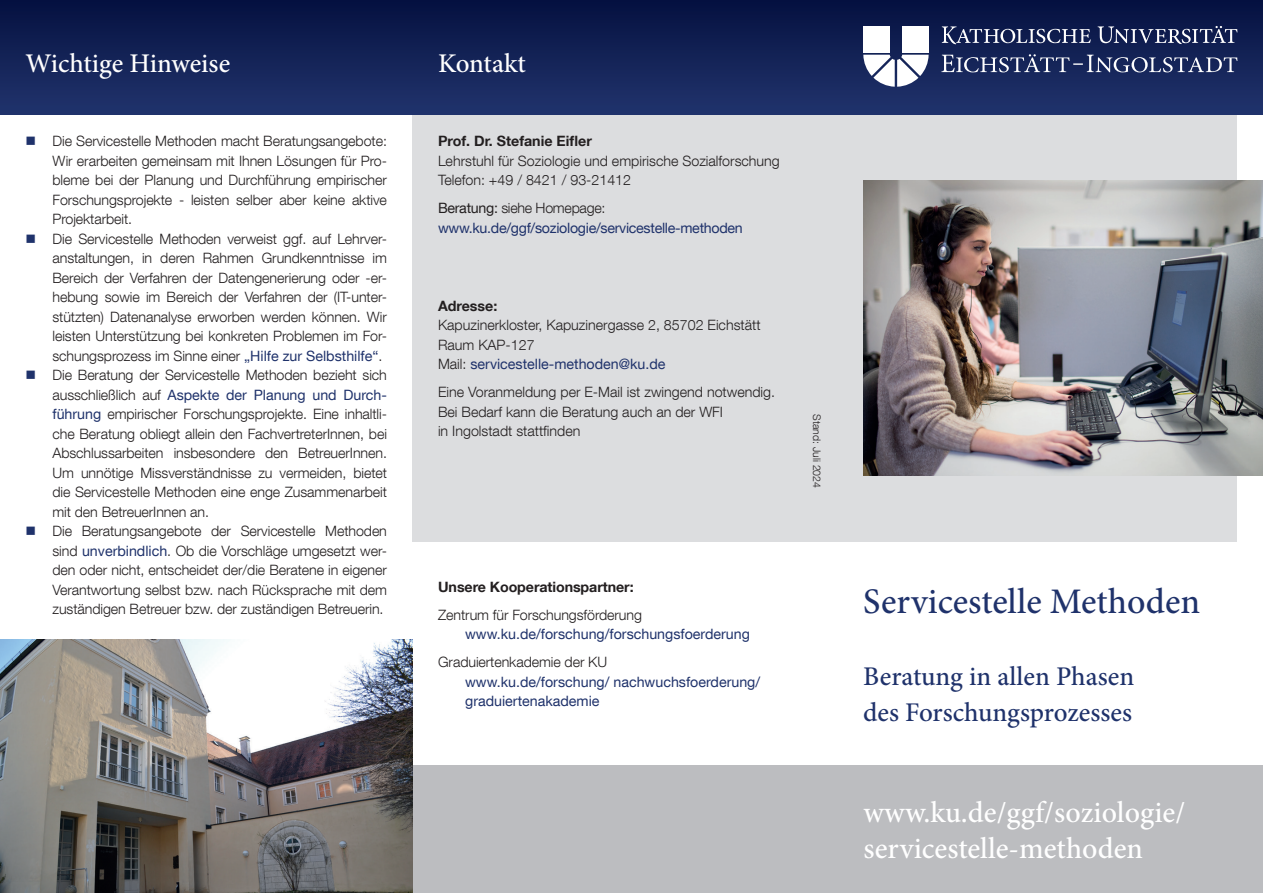
<style>
.page{position:relative;width:1263px;height:893px;background:#fff}
.page>*{position:absolute;margin:0;border:0;box-sizing:border-box;transform-origin:0 0}
.t1{font:500 36px "Minion Pro";color:#1f326b}
.t2{font:500 30px/36px "Minion Pro";color:#fff}
.t3{font:500 27px/36px "Minion Pro";color:#1f326b}
.t4{font:500 27px "Minion Pro";letter-spacing:-.005em;color:#fff}
.t5{font:300 14.25px/19.5px "Helvetica Neue LT Com";letter-spacing:-.005em;color:#231f20;text-align:justify}
.t6{font:14.25px/19.5px "Helvetica Neue LT Com";color:#1f326b}
.t7{font:14.25px/19.5px "Helvetica Neue LT Com";letter-spacing:-.02em;color:#1f326b}
.t8{font:700 14.25px "Helvetica Neue LT Com";letter-spacing:-.005em;color:#231f20}
.t9{font:300 10.5px "Helvetica Neue LT Com";color:#231f20}
.s1{color:#1f326b}
.s2{font-weight:400;color:#1f326b}
.s3{color:#231f20}
.s4{font-weight:300;color:#231f20}
</style>
<div class="page">
<div style="left:412px;top:115px;width:825px;height:427px;background:#dcdddf"></div>
<div style="left:0;top:0;width:1263px;height:115px;background:linear-gradient(to bottom,#051140,#21346d)"></div>
<div style="left:0;top:765px;width:1263px;height:128px;background:#bcbdc0"></div>
<img style="left:863px;top:180px;width:400px;height:296px">
<svg style="left:941px;top:54px;width:296px;height:18px;background:#44517a"></svg>
<svg style="left:942px;top:26px;width:295px;height:18px;background:#444f75"></svg>
<div style="left:863px;top:26px;width:27px;height:27px;background:#fff"></div>
<div style="left:902px;top:26px;width:27px;height:27px;background:#fff"></div>
<svg style="left:863px;top:55px;width:66px;height:32px"></svg>
<img style="left:0;top:640px;width:412px;height:253px">
<h3 class="t4" style="left:26px;top:45px;width:206px">Wichtige Hinweise</h3>
<p class="t5" style="left:53px;top:131px;width:336px;text-indent:-27px"><span class="s1">■</span> Die Servicestelle Methoden macht Beratungsangebote:<br>Wir erarbeiten gemeinsam mit Ihnen Lösungen für Pro&shy;bleme bei der Planung und Durchführung empirischer Forschungsprojekte - leisten selber aber keine aktive Projektarbeit.</p>
<p class="t5" style="left:53px;top:229px;width:336px;text-indent:-27px"><span class="s1">■</span> Die Servicestelle Methoden verweist ggf. auf Lehrver&shy;anstaltungen, in deren Rahmen Grundkenntnisse im Bereich der Verfahren der Datengenerierung oder -er&shy;hebung sowie im Bereich der Verfahren der (IT-unter&shy;stützten) Datenanalyse erworben werden können. Wir leisten Unterstützung bei konkreten Problemen im For&shy;schungsprozess im Sinne einer <span class="s2">„Hilfe zur Selbsthilfe“</span>.</p>
<p class="t5" style="left:53px;top:365px;width:336px;text-indent:-27px"><span class="s1">■</span> Die Beratung der Servicestelle Methoden bezieht sich ausschließlich auf <span class="s2">Aspekte der Planung und Durch&shy;führung</span> empirischer Forschungsprojekte. Eine inhaltli&shy;che Beratung obliegt allein den FachvertreterInnen, bei Abschlussarbeiten insbesondere den BetreuerInnen.<br>Um unnötige Missverständnisse zu vermeiden, bietet die Servicestelle Methoden eine enge Zusammenarbeit mit den BetreuerInnen an.</p>
<p class="t5" style="left:53px;top:521px;width:336px;text-indent:-27px"><span class="s1">■</span> Die Beratungsangebote der Servicestelle Methoden sind <span class="s2">unverbindlich</span>. Ob die Vorschläge umgesetzt wer&shy;den oder nicht, entscheidet der/die Beratene in eigener Verantwortung selbst bzw. nach Rücksprache mit dem zuständigen Betreuer bzw. der zuständigen Betreuerin.</p>
<h3 class="t4" style="left:438px;top:45px;width:89px">Kontakt</h3>
<p class="t8" style="left:438px;top:132px;width:155px">Prof. Dr. Stefanie Eifler</p>
<p class="t5" style="left:438px;top:151px;width:343px">Lehrstuhl für Soziologie und empirische Sozialforschung<br>Telefon: +49 / 8421 / 93-21412</p>
<p class="t7" style="left:438px;top:198px;width:306px"><span class="s3">Beratung:</span> <span class="s4">siehe Homepage: </span>www.ku.de/ggf/soziologie/servicestelle-methoden</p>
<p class="t8" style="left:438px;top:297px;width:61px">Adresse:</p>
<p class="t5" style="left:438px;top:315px;width:324px;text-align:left">Kapuzinerkloster, Kapuzinergasse 2, 85702 Eichstätt<br>Raum KAP-127<br>Mail: <span class="s2">servicestelle-methoden@ku.de</span></p>
<p class="t5" style="left:438px;top:382px;width:339px;text-align:left">Eine Voranmeldung per E-Mail ist zwingend notwendig.<br>Bei Bedarf kann die Beratung auch an der WFI<br>in Ingolstadt stattfinden</p>
<p class="t9" style="left:823px;top:414px;width:75px;rotate:90deg">Stand: Juli 2024</p>
<p class="t8" style="left:438px;top:578px;width:197px">Unsere Kooperationspartner:</p>
<p class="t5" style="left:438px;top:605px;width:205px">Zentrum für Forschungsförderung</p>
<p class="t6" style="left:465px;top:624px;width:286px">www.ku.de/forschung/forschungsfoerderung</p>
<p class="t5" style="left:438px;top:652px;width:170px">Graduiertenkademie der KU</p>
<p class="t6" style="left:465px;top:672px;width:297px">www.ku.de/forschung/ nachwuchsfoerderung/ graduiertenakademie</p>
<h1 class="t1" style="left:863px;top:577px;width:338px">Servicestelle Methoden</h1>
<h3 class="t3" style="left:863px;top:658px;width:272px">Beratung in allen Phasen des Forschungsprozesses</h3>
<h2 class="t2" style="left:863px;top:795px;width:323px">www.ku.de/ggf/soziologie/ servicestelle-methoden</h2>
</div>
